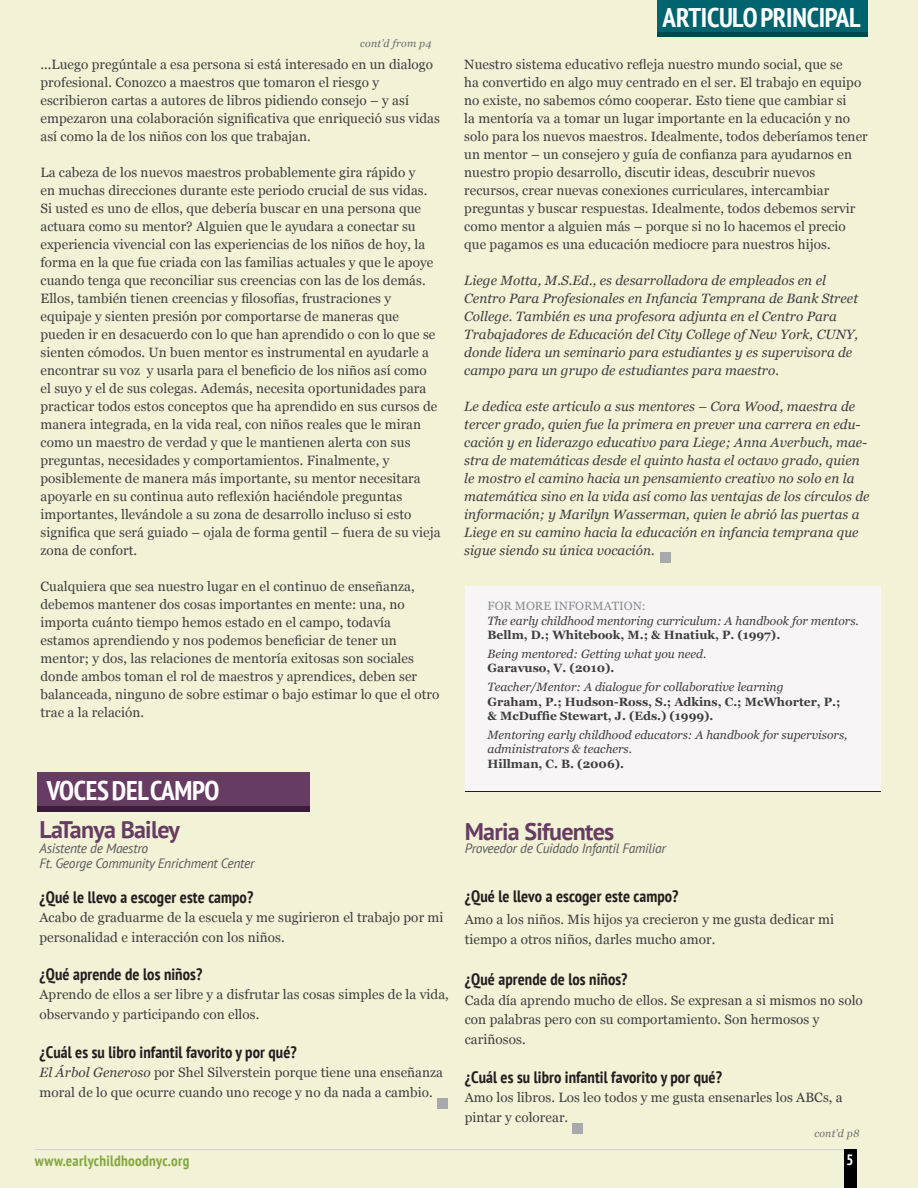
<style>
.page{position:relative;width:918px;height:1188px;background:#f1f2d6}
.page>*{position:absolute;margin:0;border:0;box-sizing:border-box;transform-origin:0 0}
.t1{font:700 condensed 27px "PT Sans";letter-spacing:-.01em;color:#fff}
.t2{font:700 24px "PT Sans";letter-spacing:-.03em;color:#673c63}
.t3{font:700 condensed 16.5px "PT Sans";letter-spacing:.005em;color:#231f20}
.t4{font:700 condensed 15px "PT Sans";color:#85a73f}
.t5{font:700 condensed 15px "PT Sans";color:#fff}
.t6{font:13.5px/18px "Georgia";letter-spacing:.005em;color:#3e3e3f}
.t7{font:italic 13.5px/18px "Georgia";letter-spacing:.005em;color:#3e3e3f}
.t8{font:italic 13.5px/15px "PT Sans";letter-spacing:-.02em;color:#57585a}
.t9{font:italic 12px/14.4px "Georgia";color:#3e3e3f}
.t10{font:700 12px/14.4px "Georgia";color:#3e3e3f}
.t11{font:12px "Georgia";color:#8a8c8f}
.t12{font:italic 10.5px "Georgia";letter-spacing:.02em;color:#6c6d70}
.s1{font-style:italic}
</style>
<div class="page">
<hr style="left:36px;top:1149px;width:821px;height:1px;background:#d1d2d4">
<div style="left:844px;top:1150px;width:13px;height:38px;background:#000"></div>
<div style="left:465px;top:586px;width:415px;height:205px;background:#f7f5f6"></div>
<div style="left:37px;top:772px;width:273px;height:40px;background:#673c63"></div>
<div style="left:37px;top:807px;width:273px;height:5px;background:#3d1b3a"></div>
<div style="left:437px;top:1098px;width:11px;height:10px;background:#a8a9ad"></div>
<div style="left:572px;top:1124px;width:11px;height:10px;background:#a8a9ad"></div>
<div style="left:657px;top:0;width:210px;height:36px;background:#00646e"></div>
<div style="left:657px;top:32px;width:210px;height:5px;background:#00454e"></div>
<div style="left:660px;top:553px;width:10px;height:10px;background:#a8a9ad"></div>
<p class="t12" style="left:360px;top:37px;width:73px">cont’d from p4</p>
<p class="t6" style="left:40px;top:56px;width:401px">...Luego pregúntale a esa persona si está interesado en un dialogo profesional. Conozco a maestros que tomaron el riesgo y escribieron cartas a autores de libros pidiendo consejo – y así empezaron una colaboración significativa que enriqueció sus vidas así como la de los niños con los que trabajan.</p>
<p class="t6" style="left:40px;top:164px;width:402px">La cabeza de los nuevos maestros probablemente gira rápido y<br>en muchas direcciones durante este periodo crucial de sus vidas.<br>Si usted es uno de ellos, que debería buscar en una persona que actuara como su mentor? Alguien que le ayudara a conectar su experiencia vivencial con las experiencias de los niños de hoy, la forma en la que fue criada con las familias actuales y que le apoye cuando tenga que reconciliar sus creencias con las de los demás.<br>Ellos, también tienen creencias y filosofías, frustraciones y equipaje y sienten presión por comportarse de maneras que pueden ir en desacuerdo con lo que han aprendido o con lo que se sienten cómodos. Un buen mentor es instrumental en ayudarle a encontrar su voz y usarla para el beneficio de los niños así como el suyo y el de sus colegas. Además, necesita oportunidades para practicar todos estos conceptos que ha aprendido en sus cursos de manera integrada, en la vida real, con niños reales que le miran como un maestro de verdad y que le mantienen alerta con sus preguntas, necesidades y comportamientos. Finalmente, y posiblemente de manera más importante, su mentor necesitara apoyarle en su continua auto reflexión haciéndole preguntas importantes, llevándole a su zona de desarrollo incluso si esto significa que será guiado – ojala de forma gentil – fuera de su vieja zona de confort.</p>
<p class="t6" style="left:40px;top:578px;width:400px">Cualquiera que sea nuestro lugar en el continuo de enseñanza, debemos mantener dos cosas importantes en mente: una, no importa cuánto tiempo hemos estado en el campo, todavía estamos aprendiendo y nos podemos beneficiar de tener un mentor; y dos, las relaciones de mentoría exitosas son sociales donde ambos toman el rol de maestros y aprendices, deben ser balanceada, ninguno de sobre estimar o bajo estimar lo que el otro trae a la relación.</p>
<h1 class="t1" style="left:47px;top:773px;width:174px">Voces del campo</h1>
<h2 class="t2" style="left:40px;top:814px;width:142px">LaTanya Bailey</h2>
<p class="t8" style="left:40px;top:841px;width:216px">Asistente de Maestro<br>Ft. George Community Enrichment Center</p>
<p class="t3" style="left:40px;top:886px;width:215px">¿Qué le llevo a escoger este campo?</p>
<p class="t6" style="left:40px;top:908px;width:405px;line-height:19.5px">Acabo de graduarme de la escuela y me sugirieron el trabajo por mi personalidad e interacción con los niños.</p>
<p class="t3" style="left:40px;top:963px;width:164px">¿Qué aprende de los niños?</p>
<p class="t6" style="left:40px;top:985px;width:411px;line-height:19.5px">Aprendo de ellos a ser libre y a disfrutar las cosas simples de la vida, observando y participando con ellos.</p>
<p class="t3" style="left:40px;top:1041px;width:259px">¿Cuál es su libro infantil favorito y por qué?</p>
<p class="t6" style="left:40px;top:1063px;width:405px;line-height:19.5px"><span class="s1">El Árbol Generoso</span> por Shel Silverstein porque tiene una enseñanza moral de lo que ocurre cuando uno recoge y no da nada a cambio.</p>
<h1 class="t1" style="left:662px;top:0;width:200px">Articulo Principal</h1>
<p class="t6" style="left:464px;top:56px;width:405px">Nuestro sistema educativo refleja nuestro mundo social, que se<br>ha convertido en algo muy centrado en el ser. El trabajo en equipo no existe, no sabemos cómo cooperar. Esto tiene que cambiar si<br>la mentoría va a tomar un lugar importante en la educación y no solo para los nuevos maestros. Idealmente, todos deberíamos tener un mentor – un consejero y guía de confianza para ayudarnos en nuestro propio desarrollo, discutir ideas, descubrir nuevos recursos, crear nuevas conexiones curriculares, intercambiar preguntas y buscar respuestas. Idealmente, todos debemos servir como mentor a alguien más – porque si no lo hacemos el precio que pagamos es una educación mediocre para nuestros hijos.</p>
<p class="t7" style="left:464px;top:271px;width:395px">Liege Motta, M.S.Ed., es desarrolladora de empleados en el Centro Para Profesionales en Infancia Temprana de Bank Street College. También es una profesora adjunta en el Centro Para Trabajadores de Educación del City College of New York, CUNY, donde lidera un seminario para estudiantes y es supervisora de campo para un grupo de estudiantes para maestro.</p>
<p class="t7" style="left:464px;top:397px;width:407px">Le dedica este articulo a sus mentores – Cora Wood, maestra de tercer grado, quien fue la primera en prever una carrera en edu&shy;cación y en liderazgo educativo para Liege; Anna Averbuch, mae&shy;stra de matemáticas desde el quinto hasta el octavo grado, quien le mostro el camino hacia un pensamiento creativo no solo en la matemática sino en la vida así como las ventajas de los círculos de información; y Marilyn Wasserman, quien le abrió las puertas a Liege en su camino hacia la educación en infancia temprana que sigue siendo su única vocación.</p>
<p class="t11" style="left:488px;top:599px;width:75px">For more info</p>
<p class="t11" style="left:584px;top:599px;width:18px">rmation</p>
<p class="t11" style="left:642px;top:599px;width:5px">:</p>
<p class="t9" style="left:488px;top:613px;width:373px">The early childhood mentoring curriculum: A handbook for mentors.</p>
<p class="t10" style="left:488px;top:628px;width:294px">Bellm, D.; Whitebook, M.; &amp; Hnatiuk, P. (1997).</p>
<p class="t9" style="left:488px;top:647px;width:220px">Being mentored: Getting what you need.</p>
<p class="t10" style="left:488px;top:661px;width:129px">Garavuso, V. (2010).</p>
<p class="t9" style="left:488px;top:680px;width:298px">Teacher/Mentor: A dialogue for collaborative learning</p>
<p class="t10" style="left:488px;top:694px;width:355px">Graham, P.; Hudson-Ross, S.; Adkins, C.; McWhorter, P.; &amp; McDuffie Stewart, J. (Eds.) (1999).</p>
<p class="t9" style="left:488px;top:728px;width:361px">Mentoring early childhood educators: A handbook for supervisors, administrators &amp; teachers.</p>
<p class="t10" style="left:488px;top:756px;width:138px">Hillman, C. B. (2006).</p>
<h2 class="t2" style="left:465px;top:815px;width:151px">Maria Sifuentes</h2>
<p class="t8" style="left:465px;top:841px;width:202px">Proveedor de Cuidado Infantil Familiar</p>
<p class="t3" style="left:465px;top:885px;width:215px">¿Qué le llevo a escoger este campo?</p>
<p class="t6" style="left:465px;top:910px;width:371px;line-height:19.5px">Amo a los niños. Mis hijos ya crecieron y me gusta dedicar mi tiempo a otros niños, darles mucho amor.</p>
<p class="t3" style="left:465px;top:968px;width:164px">¿Qué aprende de los niños?</p>
<p class="t6" style="left:465px;top:990px;width:400px;line-height:19.5px">Cada día aprendo mucho de ellos. Se expresan a si mismos no solo con palabras pero con su comportamiento. Son hermosos y cariñosos.</p>
<p class="t3" style="left:465px;top:1066px;width:259px">¿Cuál es su libro infantil favorito y por qué?</p>
<p class="t6" style="left:465px;top:1088px;width:379px;line-height:19.5px">Amo los libros. Los leo todos y me gusta ensenarles los ABCs, a pintar y colorear.</p>
<p class="t12" style="left:814px;top:1127px;width:46px">cont’d p8</p>
<p class="t4" style="left:35px;top:1151px;width:156px">www.earlychildhoodnyc.org</p>
<p class="t5" style="left:846px;top:1150px;width:9px">5</p>
</div>
